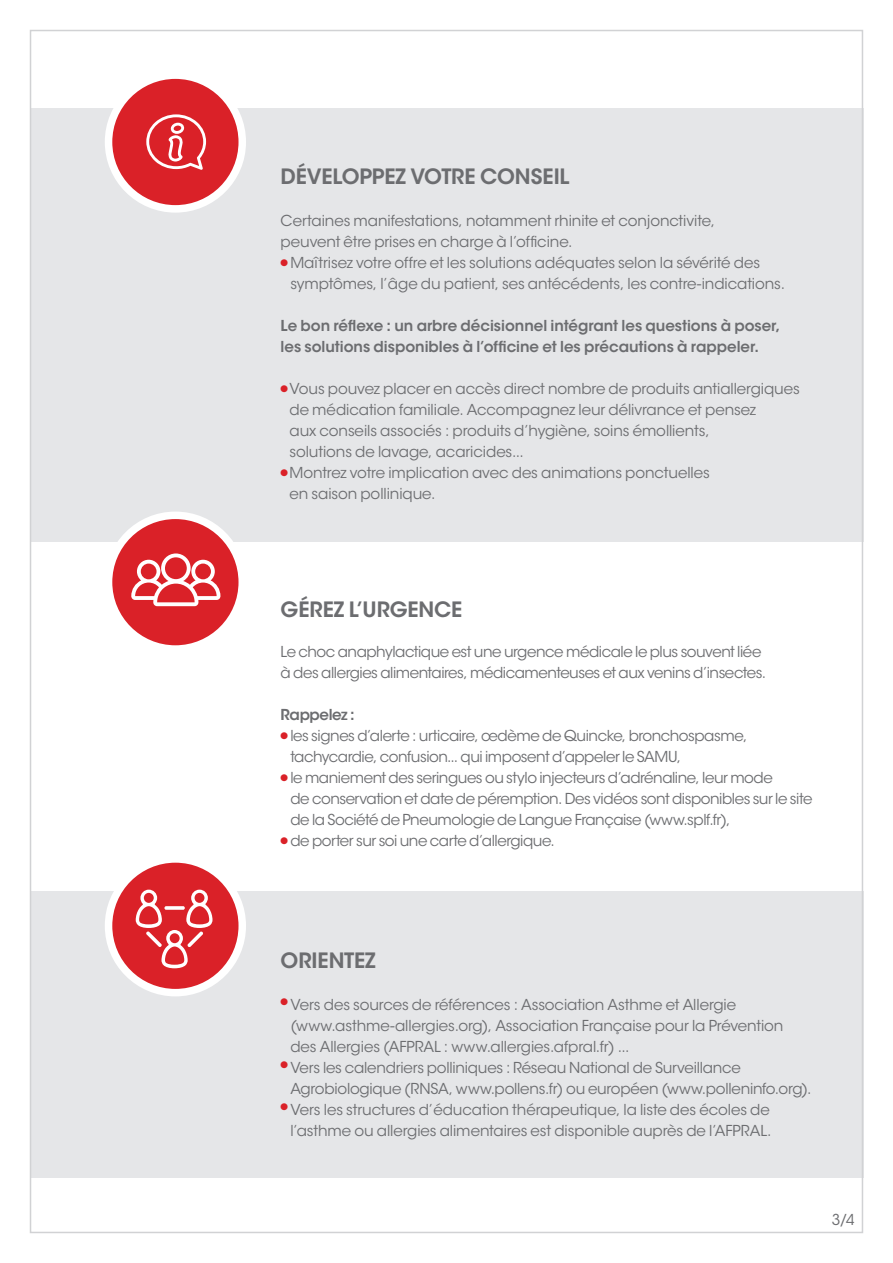
<style>
.page{position:relative;width:893px;height:1263px;background:#fff}
.page>*{position:absolute;margin:0;border:0;box-sizing:border-box;transform-origin:0 0}
.t1{font:600 21px "ITC Avant Garde Std";letter-spacing:-.005em;color:#6c6d70}
.t2{font:15px/21px "ITC Avant Garde Std";letter-spacing:-.01em;color:#6c6d70}
.t3{font:15px/21px "ITC Avant Garde Std";letter-spacing:-.03em;color:#6c6d70}
.t4{font:600 15px/21px "ITC Avant Garde Std";letter-spacing:-.005em;color:#6c6d70}
.t5{font:600 15px "ITC Avant Garde Std";letter-spacing:-.025em;color:#6c6d70}
</style>
<div class="page">
<div style="left:30px;top:108px;width:833px;height:434px;background:#e5e6e8"></div>
<div style="left:30px;top:891px;width:833px;height:287px;background:#e5e6e8"></div>
<div style="left:109px;top:75px;width:133px;height:134px;background:#da2128;border-radius:50%"></div>
<div style="left:105px;top:71px;width:141px;height:142px;border:8px solid #fff;border-radius:50%"></div>
<svg style="left:146px;top:114px;width:60px;height:56px"></svg>
<div style="left:109px;top:515px;width:133px;height:134px;background:#da2128;border-radius:50%"></div>
<div style="left:105px;top:512px;width:141px;height:141px;border:8px solid #fff;border-radius:50%"></div>
<svg style="left:131px;top:553px;width:89px;height:53px"></svg>
<div style="left:109px;top:859px;width:133px;height:134px;background:#da2128;border-radius:50%"></div>
<div style="left:105px;top:855px;width:141px;height:141px;border:8px solid #fff;border-radius:50%"></div>
<svg style="left:136px;top:890px;width:76px;height:78px"></svg>
<p class="t1" style="left:281px;top:163px;width:290px">DÉVELOPPEZ VOTRE CONSEIL</p>
<p class="t2" style="left:281px;top:210px;width:436px">Certaines manifestations, notamment rhinite et conjonctivite, peuvent être prises en charge à l’officine.</p>
<p class="t2" style="left:290px;top:252px;width:496px">Maîtrisez votre offre et les solutions adéquates selon la sévérité des symptômes, l’âge du patient, ses antécédents, les contre-indications.</p>
<p class="t4" style="left:281px;top:315px;width:501px">Le bon réflexe : un arbre décisionnel intégrant les questions à poser, les solutions disponibles à l’officine et les précautions à rappeler.</p>
<p class="t2" style="left:289px;top:378px;width:512px">Vous pouvez placer en accès direct nombre de produits antiallergiques de médication familiale. Accompagnez leur délivrance et pensez<br>aux conseils associés : produits d’hygiène, soins émollients,<br>solutions de lavage, acaricides...</p>
<p class="t2" style="left:289px;top:462px;width:422px">Montrez votre implication avec des animations ponctuelles en saison pollinique.</p>
<p class="t1" style="left:281px;top:596px;width:183px">GÉREZ L’URGENCE</p>
<p class="t3" style="left:281px;top:641px;width:487px">Le choc anaphylactique est une urgence médicale le plus souvent liée à des allergies alimentaires, médicamenteuses et aux venins d’insectes.</p>
<p class="t5" style="left:281px;top:705px;width:76px">Rappelez :</p>
<p class="t3" style="left:290px;top:725px;width:458px">les signes d’alerte : urticaire, œdème de Quincke, bronchospasme, tachycardie, confusion... qui imposent d’appeler le SAMU,</p>
<p class="t3" style="left:290px;top:767px;width:524px">le maniement des seringues ou stylo injecteurs d’adrénaline, leur mode<br>de conservation et date de péremption. Des vidéos sont disponibles sur le site de la Société de Pneumologie de Langue Française (www.splf.fr),</p>
<p class="t3" style="left:290px;top:830px;width:266px">de porter sur soi une carte d’allergique.</p>
<p class="t1" style="left:281px;top:947px;width:97px">ORIENTEZ</p>
<p class="t2" style="left:290px;top:994px;width:495px">Vers des sources de références : Association Asthme et Allergie (www.asthme-allergies.org), Association Française pour la Prévention des Allergies (AFPRAL : www.allergies.afpral.fr) ...</p>
<p class="t2" style="left:290px;top:1057px;width:523px">Vers les calendriers polliniques : Réseau National de Surveillance<br>Agrobiologique (RNSA, www.pollens.fr) ou européen (www.polleninfo.org).</p>
<p class="t2" style="left:290px;top:1099px;width:482px">Vers les structures d’éducation thérapeutique, la liste des écoles de l’asthme ou allergies alimentaires est disponible auprès de l’AFPRAL.</p>
<p class="t2" style="left:832px;top:1209px;width:24px">3/4</p>
</div>
